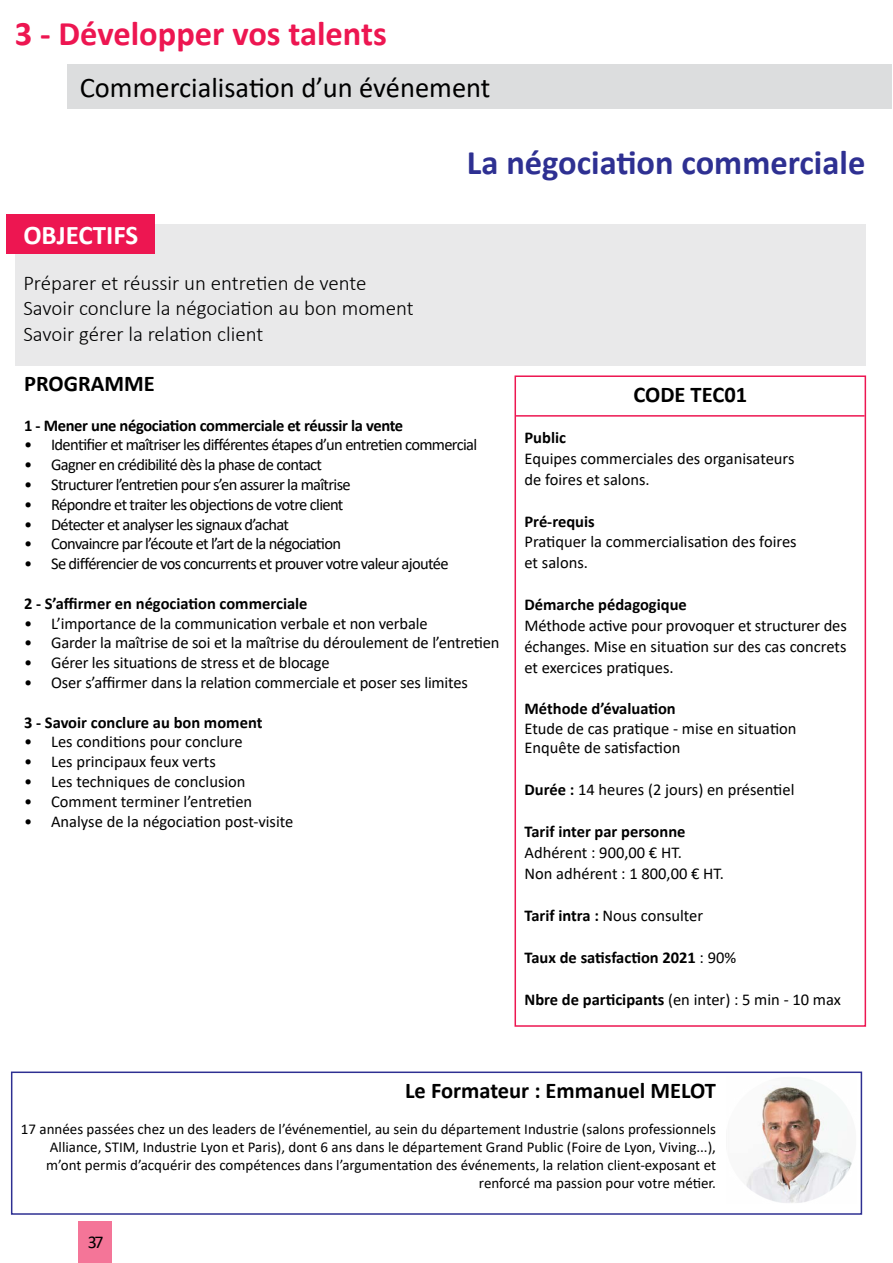
<style>
.page{position:relative;width:893px;height:1263px;background:#fff}
.page>*{position:absolute;margin:0;border:0;box-sizing:border-box;transform-origin:0 0}
.t1{font:700 34.5px "Calibri";color:#2e3092}
.t2{font:700 34.5px "Calibri";color:#ed1651}
.t3{font:28.5px "Calibri";color:#000}
.t4{font:700 27px "Calibri";color:#fff}
.t5{font:700 22.5px "Calibri";color:#000}
.t6{font:300 21px/25.5px "Calibri";color:#000}
.t7{font:18px "Calibri";color:#000}
.t8{font:16.5px/21px "Calibri";letter-spacing:-.01em;color:#000}
.t9{font:16.5px "Calibri";letter-spacing:-.04em;color:#000}
.t10{font:700 16.5px "Calibri";color:#000}
.t11{font:700 16.5px "Calibri";letter-spacing:-.02em;color:#000}
.t12{font:15px/18px "Calibri";color:#000;text-align:right}
.s1{font-weight:700}
.s2{font-weight:400}
</style>
<div class="page">
<div style="left:15px;top:224px;width:850px;height:142px;background:#e9e9ea"></div>
<div style="left:6px;top:214px;width:149px;height:40px;background:#ed1651"></div>
<hr style="left:516px;top:415px;width:349px;height:2px;background:#ed1651">
<div style="left:514px;top:375px;width:352px;height:652px;border:2px solid #ed1651"></div>
<div style="left:67px;top:64px;width:825px;height:45px;background:#dcddde"></div>
<div style="left:11px;top:1071px;width:851px;height:144px;border:2px solid #2e3092"></div>
<img style="left:746px;top:1080px;width:106px;height:123px">
<div style="left:78px;top:1221px;width:34px;height:41px;background:#f47598"></div>
<h1 class="t2" style="left:15px;top:10px;width:373px">3 - Développer vos talents</h1>
<h2 class="t3" style="left:80px;top:68px;width:412px">Commercialisation d’un événement</h2>
<h3 class="t4" style="left:23px;top:216px;width:116px">OBJECTIFS</h3>
<p class="t6" style="left:23px;top:270px;width:392px">Préparer et réussir un entretien de vente<br>Savoir conclure la négociation au bon moment<br>Savoir gérer la relation client</p>
<h1 class="t1" style="left:467px;top:139px;width:400px">La négociation commerciale</h1>
<h3 class="t5" style="left:24px;top:368px;width:132px">PROGRAMME</h3>
<p class="t11" style="left:24px;top:413px;width:381px">1 - Mener une négociation commerciale et réussir la vente</p>
<p class="t9" style="left:24px;top:433px;width:455px">• Identifier et maîtriser les différentes étapes d’un entretien commercial</p>
<p class="t9" style="left:24px;top:453px;width:300px">• Gagner en crédibilité dès la phase de contact</p>
<p class="t9" style="left:24px;top:473px;width:328px">• Structurer l’entretien pour s’en assurer la maîtrise</p>
<p class="t9" style="left:24px;top:493px;width:321px">• Répondre et traiter les objections de votre client</p>
<p class="t9" style="left:24px;top:513px;width:266px">• Détecter et analyser les signaux d’achat</p>
<p class="t9" style="left:24px;top:532px;width:319px">• Convaincre par l’écoute et l’art de la négociation</p>
<p class="t9" style="left:24px;top:552px;width:426px">• Se différencier de vos concurrents et prouver votre valeur ajoutée</p>
<p class="t10" style="left:24px;top:592px;width:285px">2 - S’affirmer en négociation commerciale</p>
<p class="t8" style="left:24px;top:612px;width:405px">• L’importance de la communication verbale et non verbale</p>
<p class="t8" style="left:24px;top:632px;width:477px">• Garder la maîtrise de soi et la maîtrise du déroulement de l’entretien</p>
<p class="t8" style="left:24px;top:652px;width:307px">• Gérer les situations de stress et de blocage</p>
<p class="t8" style="left:24px;top:672px;width:445px">• Oser s’affirmer dans la relation commerciale et poser ses limites</p>
<p class="t10" style="left:24px;top:710px;width:240px">3 - Savoir conclure au bon moment</p>
<p class="t8" style="left:24px;top:731px;width:220px">• Les conditions pour conclure</p>
<p class="t8" style="left:24px;top:751px;width:193px">• Les principaux feux verts</p>
<p class="t8" style="left:24px;top:771px;width:223px">• Les techniques de conclusion</p>
<p class="t8" style="left:24px;top:790px;width:230px">• Comment terminer l’entretien</p>
<p class="t8" style="left:24px;top:810px;width:271px">• Analyse de la négociation post-visite</p>
<h3 class="t5" style="left:633px;top:379px;width:115px">CODE TEC01</h3>
<p class="t10" style="left:524px;top:426px;width:43px">Public</p>
<p class="t8" style="left:524px;top:448px;width:271px">Equipes commerciales des organisateurs de foires et salons.</p>
<p class="t10" style="left:524px;top:510px;width:72px">Pré-requis</p>
<p class="t8" style="left:524px;top:531px;width:274px">Pratiquer la commercialisation des foires et salons.</p>
<p class="t10" style="left:524px;top:593px;width:164px">Démarche pédagogique</p>
<p class="t8" style="left:524px;top:615px;width:324px;text-align:justify">Méthode active pour provoquer et structurer des échanges. Mise en situation sur des cas concrets et exercices pratiques.</p>
<p class="t10" style="left:524px;top:697px;width:153px">Méthode d’évaluation</p>
<p class="t8" style="left:524px;top:718px;width:273px;line-height:19.8px">Etude de cas pratique - mise en situation<br>Enquête de satisfaction</p>
<p class="t8" style="left:524px;top:779px;width:271px"><span class="s1">Durée :</span> 14 heures (2 jours) en présentiel</p>
<p class="t10" style="left:524px;top:820px;width:163px">Tarif inter par personne</p>
<p class="t8" style="left:524px;top:842px;width:201px">Adhérent : 900,00 € HT.<br>Non adhérent : 1 800,00 € HT.</p>
<p class="t8" style="left:524px;top:905px;width:180px"><span class="s1">Tarif intra :</span> Nous consulter</p>
<p class="t10" style="left:524px;top:946px;width:213px">Taux de satisfaction 2021 <span class="s2">: 90%</span></p>
<p class="t8" style="left:524px;top:989px;width:318px"><span class="s1">Nbre de participants</span> (en inter) : 5 min - 10 max</p>
<h3 class="t5" style="left:405px;top:1075px;width:312px">Le Formateur : Emmanuel MELOT</h3>
<p class="t12" style="left:21px;top:1120px;width:697px">17 années passées chez un des leaders de l’événementiel, au sein du département Industrie (salons professionnels Alliance, STIM, Industrie Lyon et Paris), dont 6 ans dans le département Grand Public (Foire de Lyon, Viving...), m’ont permis d’acquérir des compétences dans l’argumentation des événements, la relation client-exposant et renforcé ma passion pour votre métier.</p>
<p class="t7" style="left:88px;top:1229px;width:17px">37</p>
</div>
